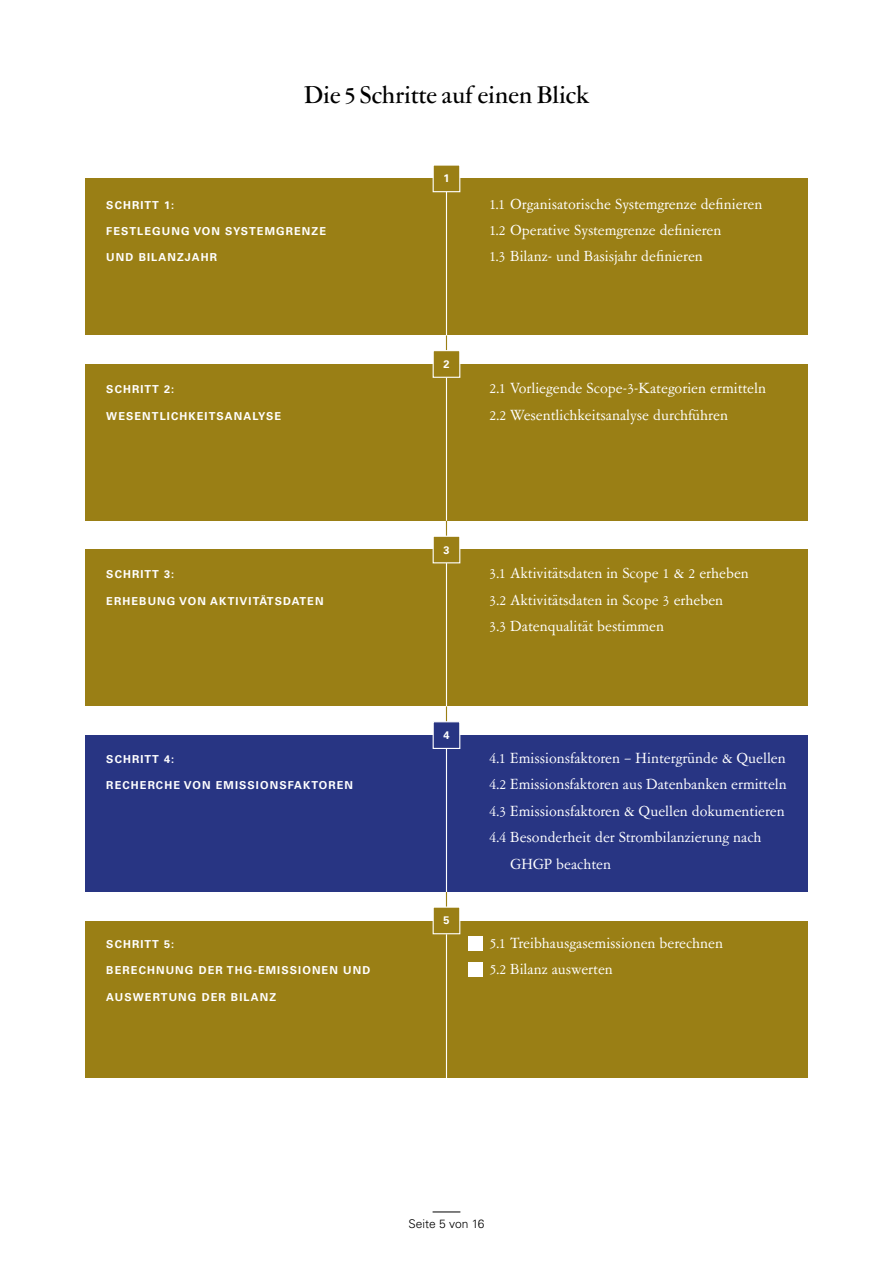
<style>
.page{position:relative;width:893px;height:1263px;background:#fff}
.page>*{position:absolute;margin:0;border:0;box-sizing:border-box;transform-origin:0 0}
.H_H3_Unterkapitel_Ebene2_ohne_Nummer{font:500 27px "Garamont Amst SHOP";letter-spacing:.015em;color:#000}
.P_P_Fliesstext{font:16.5px/26.4px "Garamont Amst SB";color:#fff}
.t1{font:300 12px "Univers LT Pro 45";color:#000}
.H_H4_Zwischenhead{font:700 10.95px "Univers LT Pro 65";letter-spacing:.1em;color:#fff}
</style>
<div class="page">
<svg style="left:433px;top:1211px;width:27px;height:1px"></svg>
<div style="left:446px;top:178px;width:362px;height:157px;background:#9a7f15"></div>
<div style="left:446px;top:364px;width:362px;height:157px;background:#9a7f15"></div>
<div style="left:446px;top:549px;width:362px;height:157px;background:#9a7f15"></div>
<div style="left:446px;top:735px;width:362px;height:157px;background:#283583"></div>
<div style="left:446px;top:921px;width:362px;height:156px;background:#9a7f15"></div>
<div style="left:468px;top:936px;width:15px;height:15px;background:#fff"></div>
<div style="left:468px;top:962px;width:15px;height:15px;background:#fff"></div>
<div style="left:85px;top:178px;width:362px;height:157px;background:#9a7f15"></div>
<div style="left:85px;top:364px;width:361px;height:157px;background:#9a7f15"></div>
<div style="left:85px;top:549px;width:361px;height:157px;background:#9a7f15"></div>
<div style="left:85px;top:735px;width:361px;height:157px;background:#283583"></div>
<div style="left:85px;top:921px;width:361px;height:156px;background:#9a7f15"></div>
<svg style="left:432px;top:165px;width:29px;height:28px"></svg>
<hr style="left:446px;top:192px;width:1px;height:143px;background:#fff">
<hr style="left:446px;top:378px;width:1px;height:143px;background:#fff">
<hr style="left:446px;top:563px;width:1px;height:143px;background:#fff">
<hr style="left:446px;top:749px;width:1px;height:143px;background:#fff">
<hr style="left:446px;top:934px;width:1px;height:145px;background:#fff">
<svg style="left:432px;top:521px;width:29px;height:43px"></svg>
<svg style="left:432px;top:335px;width:29px;height:43px"></svg>
<svg style="left:432px;top:706px;width:29px;height:43px"></svg>
<svg style="left:432px;top:892px;width:29px;height:43px"></svg>
<h3 class="H_H3_Unterkapitel_Ebene2_ohne_Nummer" style="left:305px;top:82px;width:286px">Die 5 Schritte auf einen Blick</h3>
<p class="H_H4_Zwischenhead" style="left:443px;top:172px;width:8px">1</p>
<h4 class="H_H4_Zwischenhead" style="left:106px;top:198px;width:70px">SCHRITT 1:</h4>
<h4 class="H_H4_Zwischenhead" style="left:106px;top:225px;width:221px">FESTLEGUNG VON SYSTEMGRENZE</h4>
<h4 class="H_H4_Zwischenhead" style="left:106px;top:251px;width:112px">UND BILANZJAHR</h4>
<p class="P_P_Fliesstext" style="left:489px;top:191px;width:275px">1.1 Organisatorische Systemgrenze definieren</p>
<p class="P_P_Fliesstext" style="left:489px;top:217px;width:234px">1.2 Operative Systemgrenze definieren</p>
<p class="P_P_Fliesstext" style="left:489px;top:244px;width:215px">1.3 Bilanz- und Basisjahr definieren</p>
<p class="H_H4_Zwischenhead" style="left:443px;top:357px;width:8px">2</p>
<h4 class="H_H4_Zwischenhead" style="left:106px;top:383px;width:70px">SCHRITT 2:</h4>
<h4 class="H_H4_Zwischenhead" style="left:106px;top:409px;width:176px">WESENTLICHKEITSANALYSE</h4>
<p class="P_P_Fliesstext" style="left:489px;top:376px;width:279px">2.1 Vorliegende Scope-3-Kategorien ermitteln</p>
<p class="P_P_Fliesstext" style="left:489px;top:402px;width:240px">2.2 Wesentlichkeitsanalyse durchführen</p>
<p class="H_H4_Zwischenhead" style="left:443px;top:543px;width:8px">3</p>
<h4 class="H_H4_Zwischenhead" style="left:106px;top:568px;width:70px">SCHRITT 3:</h4>
<h4 class="H_H4_Zwischenhead" style="left:106px;top:594px;width:219px">ERHEBUNG VON AKTIVITÄTSDATEN</h4>
<p class="P_P_Fliesstext" style="left:489px;top:561px;width:261px">3.1 Aktivitätsdaten in Scope 1 &amp; 2 erheben</p>
<p class="P_P_Fliesstext" style="left:489px;top:587px;width:236px">3.2 Aktivitätsdaten in Scope 3 erheben</p>
<p class="P_P_Fliesstext" style="left:489px;top:613px;width:177px">3.3 Datenqualität bestimmen</p>
<p class="H_H4_Zwischenhead" style="left:443px;top:729px;width:8px">4</p>
<h4 class="H_H4_Zwischenhead" style="left:106px;top:753px;width:70px">SCHRITT 4:</h4>
<h4 class="H_H4_Zwischenhead" style="left:106px;top:779px;width:248px">RECHERCHE VON EMISSIONSFAKTOREN</h4>
<p class="P_P_Fliesstext" style="left:489px;top:745px;width:298px">4.1 Emissionsfaktoren – Hintergründe &amp; Quellen</p>
<p class="P_P_Fliesstext" style="left:489px;top:772px;width:299px">4.2 Emissionsfaktoren aus Datenbanken ermitteln</p>
<p class="P_P_Fliesstext" style="left:489px;top:798px;width:297px">4.3 Emissionsfaktoren &amp; Quellen dokumentieren</p>
<p class="P_P_Fliesstext" style="left:510px;top:825px;width:253px;text-indent:-21px">4.4 Besonderheit der Strombilanzierung nach<br>GHGP beachten</p>
<p class="H_H4_Zwischenhead" style="left:443px;top:914px;width:8px">5</p>
<h4 class="H_H4_Zwischenhead" style="left:106px;top:937px;width:70px">SCHRITT 5:</h4>
<h4 class="H_H4_Zwischenhead" style="left:106px;top:964px;width:265px">BERECHNUNG DER THG-EMISSIONEN UND</h4>
<h4 class="H_H4_Zwischenhead" style="left:106px;top:990px;width:171px">AUSWERTUNG DER BILANZ</h4>
<p class="P_P_Fliesstext" style="left:489px;top:930px;width:236px">5.1 Treibhausgasemissionen berechnen</p>
<p class="P_P_Fliesstext" style="left:489px;top:957px;width:125px">5.2 Bilanz auswerten</p>
<p class="t1" style="left:409px;top:1216px;width:77px">Seite 5 von 16</p>
</div>
